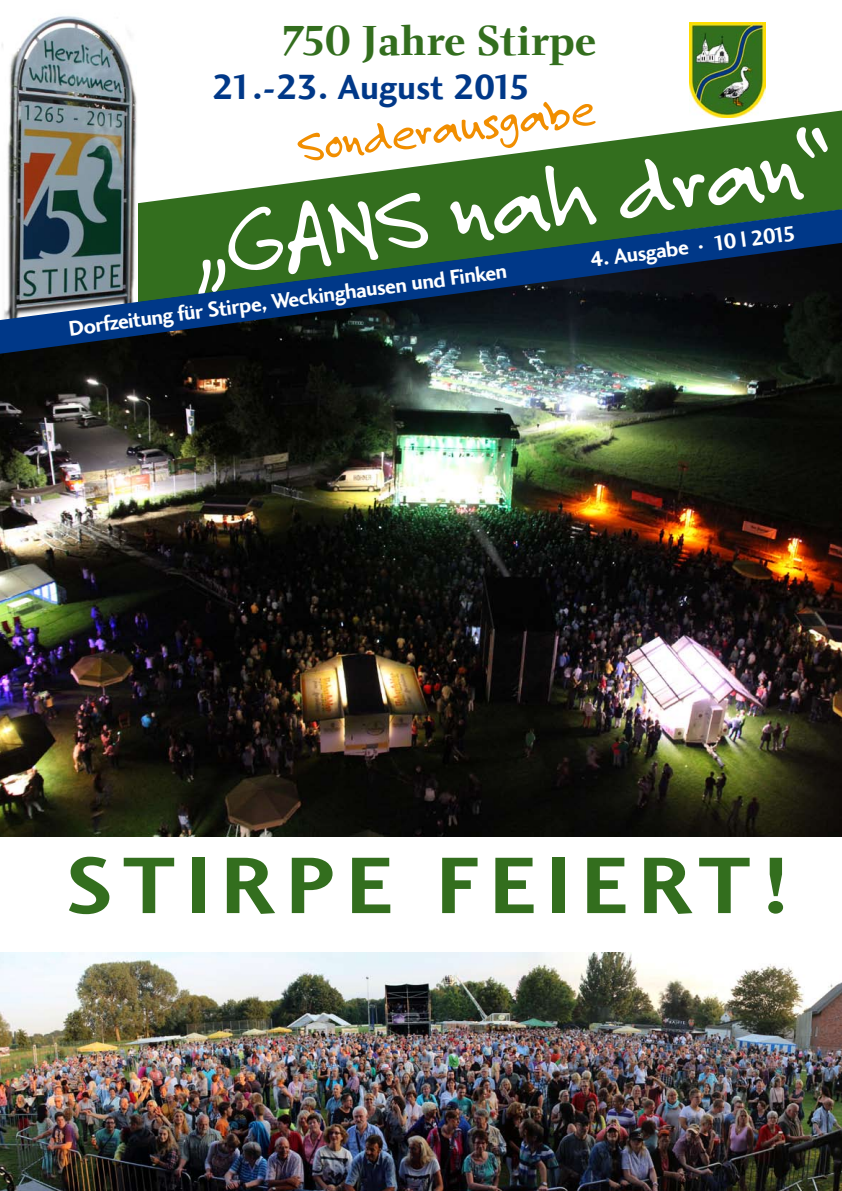
<style>
.page{position:relative;width:842px;height:1191px;background:#fff}
.page>*{position:absolute;margin:0;border:0;box-sizing:border-box;transform-origin:0 0}
.t1{font:98.6px "Felt Tip Roman";color:#fff}
.t2{font:82.9px "Charlotte Sans Bold Plain";letter-spacing:.12em;color:#336e1e;scale:1.07 1}
.t3{font:49.1px "Felt Tip Roman";color:#f18e00}
.t4{font:43.2px "Charlotte Bold Plain";color:#336e1e}
.t5{font:36px "Charlotte Sans Bold Plain";letter-spacing:-.015em;color:#003888}
.t6{font:21.8px "Charlotte Sans Bold Plain";color:#fff}
</style>
<div class="page">
<img style="left:0;top:359px;width:842px;height:477px">
<img style="left:689px;top:22px;width:76px;height:86px">
<svg style="left:138px;top:108px;width:704px;height:99px"></svg>
<svg style="left:174px;top:122px;width:668px;height:85px;fill:#336e1e"></svg>
<img style="left:2px;top:16px;width:135px;height:191px">
<svg style="left:0;top:207px;width:842px;height:152px;background:#1f3f3c"></svg>
<img style="left:0;top:952px;width:842px;height:239px">
<h3 class="t4" style="left:280px;top:16px;width:319px">750 Jahre Stirpe</h3>
<h3 class="t5" style="left:212px;top:66px;width:320px">21.-23. August 2015</h3>
<h3 class="t3" style="left:293px;top:118px;width:302px;rotate:-8deg">Sonderausgabe</h3>
<h1 class="t1" style="left:188px;top:182px;width:642px;rotate:-7deg">„GANS nah dran“</h1>
<p class="t6" style="left:589px;top:248px;width:209px;rotate:-8deg">4. Ausgabe . 10 l 2015</p>
<p class="t6" style="left:67px;top:318px;width:443px;rotate:-8deg">Dorfzeitung für Stirpe, Weckinghausen und Finken</p>
<h2 class="t2" style="left:65px;top:837px;width:679px">STIRPE FEIERT!</h2>
</div>
